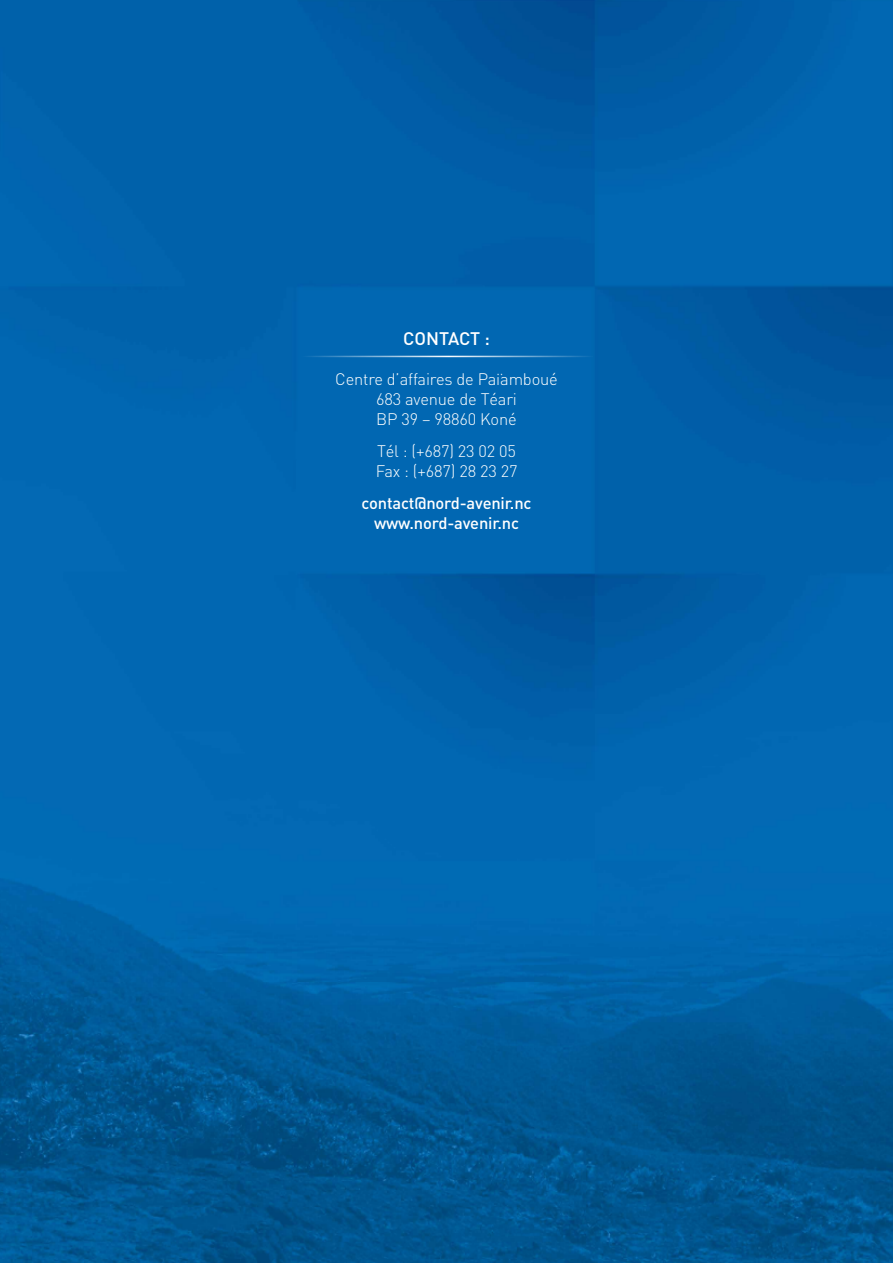
<style>
.page{position:relative;width:893px;height:1263px;background:#fff}
.page>*{position:absolute;margin:0;border:0;box-sizing:border-box;transform-origin:0 0}
.t1{font:500 18px "DIN";letter-spacing:-.005em;color:#fff}
.t2{font:300 16.5px/19.8px "DIN";letter-spacing:-.01em;color:#fff;text-align:center}
.t3{font:500 16.5px/19.8px "DIN";letter-spacing:-.01em;color:#fff;text-align:center}
</style>
<div class="page">
<img style="left:0;top:0;width:893px;height:1263px">
<hr style="left:300px;top:356px;width:293px;height:1px;background:#fff">
<p class="t1" style="left:403px;top:331px;width:88px">CONTACT :</p>
<p class="t2" style="left:335px;top:369px;width:224px">Centre d’affaires de Païamboué<br>683 avenue de Téari<br>BP 39 – 98860 Koné</p>
<p class="t2" style="left:376px;top:441px;width:143px;text-align:left">Tél : (+687) 23 02 05<br>Fax : (+687) 28 23 27</p>
<p class="t3" style="left:362px;top:495px;width:171px">contact@nord-avenir.nc www.nord-avenir.nc</p>
</div>
